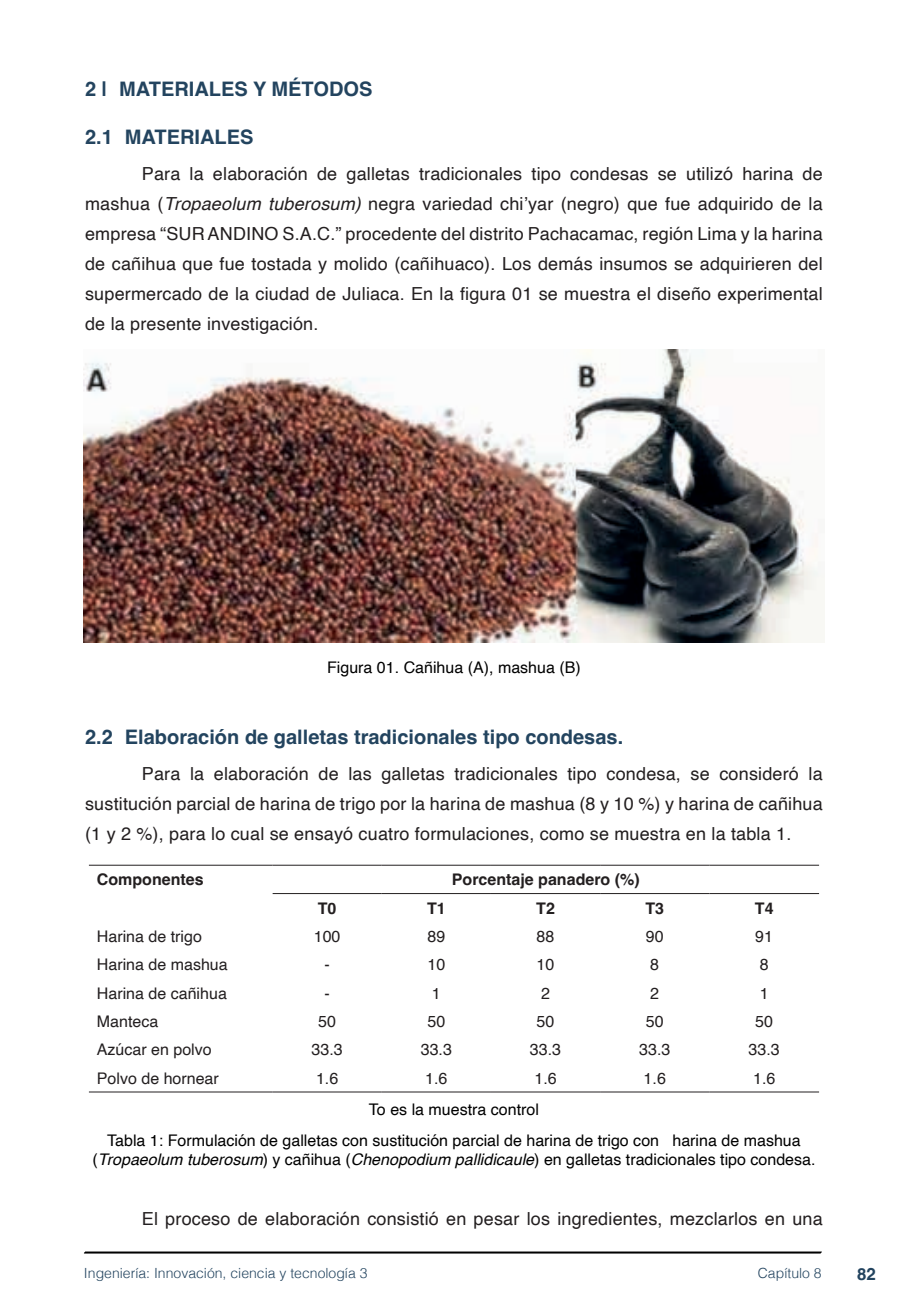
<style>
.page{position:relative;width:908px;height:1304px;background:#fff}
.page>*{position:absolute;margin:0;border:0;box-sizing:border-box;transform-origin:0 0}
.t1{font:700 20px "Helvetica";color:#23445f}
.t2{font:18px/30px "Helvetica";letter-spacing:.01em;color:#231f20;text-align:justify}
.t3{font:700 16.8px "Helvetica";color:#23445f}
.t4{font:16px/30.6px "Helvetica";color:#000;text-align:center}
.t5{font:16px "Helvetica";color:#231f20}
.t6{font:700 16px "Helvetica";color:#231f20}
.t7{font:300 14px "Helvetica";color:#23445f}
.s1{font-style:italic}
</style>
<div class="page">
<svg style="left:84px;top:1251px;width:737px;height:3px;background:#515151"></svg>
<img style="left:83px;top:350px;width:741px;height:293px">
<hr style="left:89px;top:865px;width:183px;height:1px;background:#231f20">
<hr style="left:89px;top:1091px;width:183px;height:1px;background:#231f20">
<hr style="left:272px;top:1091px;width:109px;height:1px;background:#231f20">
<hr style="left:381px;top:1091px;width:109px;height:1px;background:#231f20">
<hr style="left:490px;top:1091px;width:110px;height:1px;background:#231f20">
<hr style="left:600px;top:1091px;width:109px;height:1px;background:#231f20">
<hr style="left:709px;top:1091px;width:109px;height:1px;background:#231f20">
<hr style="left:272px;top:865px;width:109px;height:1px;background:#231f20">
<hr style="left:381px;top:865px;width:109px;height:1px;background:#231f20">
<hr style="left:490px;top:865px;width:110px;height:1px;background:#231f20">
<hr style="left:600px;top:865px;width:109px;height:1px;background:#231f20">
<hr style="left:709px;top:865px;width:109px;height:1px;background:#231f20">
<hr style="left:272px;top:893px;width:109px;height:1px;background:#231f20">
<hr style="left:381px;top:893px;width:109px;height:1px;background:#231f20">
<hr style="left:490px;top:893px;width:110px;height:1px;background:#231f20">
<hr style="left:600px;top:893px;width:109px;height:1px;background:#231f20">
<hr style="left:709px;top:893px;width:109px;height:1px;background:#231f20">
<p class="t1" style="left:85px;top:77px;width:289px">2 | MATERIALES Y MÉTODOS</p>
<p class="t1" style="left:85px;top:125px;width:170px">2.1 MATERIALES</p>
<p class="t2" style="left:85px;top:159px;width:738px;text-indent:57px">Para la elaboración de galletas tradicionales tipo condesas se utilizó harina de mashua (<span class="s1">Tropaeolum tuberosum)</span> negra variedad chi’yar (negro) que fue adquirido de la empresa “SUR ANDINO S.A.C.” procedente del distrito Pachacamac, región Lima y la harina de cañihua que fue tostada y molido (cañihuaco). Los demás insumos se adquirieren del supermercado de la ciudad de Juliaca. En la figura 01 se muestra el diseño experimental de la presente investigación.</p>
<p class="t4" style="left:327px;top:653px;width:255px">Figura 01. Cañihua (A), mashua (B)</p>
<p class="t1" style="left:85px;top:725px;width:539px">2.2 Elaboración de galletas tradicionales tipo condesas.</p>
<p class="t2" style="left:85px;top:759px;width:738px;text-indent:57px">Para la elaboración de las galletas tradicionales tipo condesa, se consideró la sustitución parcial de harina de trigo por la harina de mashua (8 y 10 %) y harina de cañihua (1 y 2 %), para lo cual se ensayó cuatro formulaciones, como se muestra en la tabla 1.</p>
<p class="t6" style="left:97px;top:870px;width:108px">Componentes</p>
<p class="t6" style="left:452px;top:870px;width:189px">Porcentaje panadero (%)</p>
<p class="t6" style="left:318px;top:898px;width:20px">T0</p>
<p class="t6" style="left:427px;top:898px;width:20px">T1</p>
<p class="t6" style="left:536px;top:898px;width:20px">T2</p>
<p class="t6" style="left:645px;top:898px;width:20px">T3</p>
<p class="t6" style="left:754px;top:898px;width:20px">T4</p>
<p class="t5" style="left:97px;top:924px;width:106px">Harina de trigo</p>
<p class="t5" style="left:314px;top:924px;width:28px">100</p>
<p class="t5" style="left:427px;top:924px;width:19px">89</p>
<p class="t5" style="left:536px;top:924px;width:19px">88</p>
<p class="t5" style="left:645px;top:924px;width:19px">90</p>
<p class="t5" style="left:755px;top:924px;width:19px">91</p>
<p class="t5" style="left:97px;top:952px;width:132px">Harina de mashua</p>
<p class="t5" style="left:324px;top:952px;width:7px">-</p>
<p class="t5" style="left:427px;top:952px;width:19px">10</p>
<p class="t5" style="left:536px;top:952px;width:19px">10</p>
<p class="t5" style="left:650px;top:952px;width:10px">8</p>
<p class="t5" style="left:759px;top:952px;width:10px">8</p>
<p class="t5" style="left:97px;top:981px;width:131px">Harina de cañihua</p>
<p class="t5" style="left:324px;top:981px;width:7px">-</p>
<p class="t5" style="left:431px;top:981px;width:10px">1</p>
<p class="t5" style="left:541px;top:981px;width:10px">2</p>
<p class="t5" style="left:650px;top:981px;width:10px">2</p>
<p class="t5" style="left:759px;top:981px;width:10px">1</p>
<p class="t5" style="left:97px;top:1009px;width:63px">Manteca</p>
<p class="t5" style="left:318px;top:1009px;width:19px">50</p>
<p class="t5" style="left:427px;top:1009px;width:19px">50</p>
<p class="t5" style="left:536px;top:1009px;width:19px">50</p>
<p class="t5" style="left:645px;top:1009px;width:19px">50</p>
<p class="t5" style="left:755px;top:1009px;width:19px">50</p>
<p class="t5" style="left:97px;top:1037px;width:116px">Azúcar en polvo</p>
<p class="t5" style="left:311px;top:1037px;width:33px">33.3</p>
<p class="t5" style="left:420px;top:1037px;width:33px">33.3</p>
<p class="t5" style="left:529px;top:1037px;width:33px">33.3</p>
<p class="t5" style="left:639px;top:1037px;width:33px">33.3</p>
<p class="t5" style="left:748px;top:1037px;width:33px">33.3</p>
<p class="t5" style="left:97px;top:1066px;width:123px">Polvo de hornear</p>
<p class="t5" style="left:316px;top:1066px;width:24px">1.6</p>
<p class="t5" style="left:425px;top:1066px;width:24px">1.6</p>
<p class="t5" style="left:534px;top:1066px;width:24px">1.6</p>
<p class="t5" style="left:643px;top:1066px;width:24px">1.6</p>
<p class="t5" style="left:752px;top:1066px;width:24px">1.6</p>
<p class="t4" style="left:107px;top:1095px;width:694px">To es la muestra control<br>Tabla 1: Formulación de galletas con sustitución parcial de harina de trigo con harina de mashua</p>
<p class="t4" style="left:92px;top:1144px;width:724px">(<span class="s1">Tropaeolum tuberosum</span>) y cañihua (<span class="s1">Chenopodium pallidicaule</span>) en galletas tradicionales tipo condesa.</p>
<p class="t2" style="left:142px;top:1204px;width:682px">El proceso de elaboración consistió en pesar los ingredientes, mezclarlos en una</p>
<p class="t7" style="left:84px;top:1261px;width:285px">Ingeniería: Innovación, ciencia y tecnología 3</p>
<p class="t7" style="left:757px;top:1261px;width:65px">Capítulo 8</p>
<p class="t3" style="left:856px;top:1264px;width:20px">82</p>
</div>
